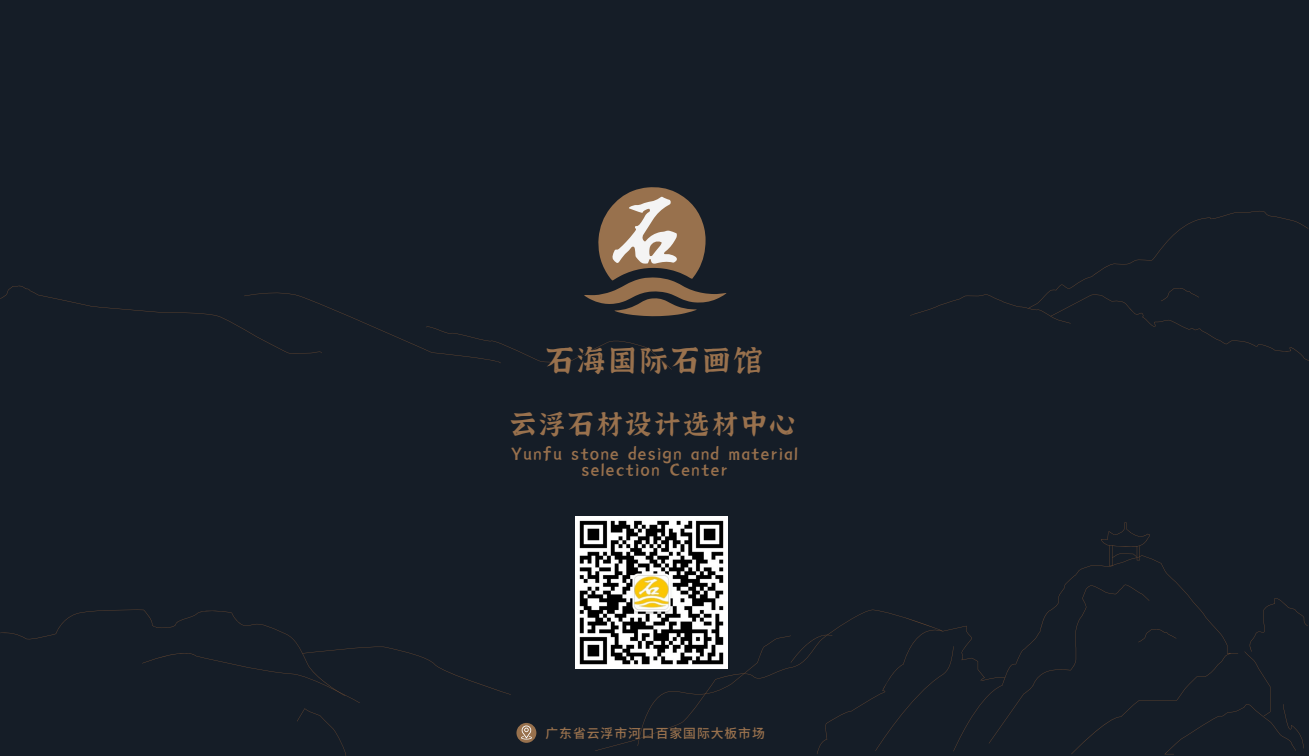
<style>
.page{position:relative;width:1309px;height:756px;background:#151d27}
.page>*{position:absolute;margin:0;border:0;box-sizing:border-box;transform-origin:0 0}
.t1{font:28.52px "jiangxizhuokai";letter-spacing:.1em;color:#99714d}
.t2{font:26.25px "jiangxizhuokai";letter-spacing:.1em;color:#99714d}
.t3{font:17.81px/16.4px "jiangxizhuokai";letter-spacing:.1em;color:#99714d;text-align:center}
.t4{font:500 12.81px "Source Han Sans CN";letter-spacing:.075em;color:#99714d}
</style>
<div class="page">
<svg style="left:910px;top:211px;width:399px;height:150px"></svg>
<svg style="left:1101px;top:523px;width:49px;height:43px"></svg>
<svg style="left:638px;top:584px;width:670px;height:170px"></svg>
<svg style="left:0;top:609px;width:511px;height:147px"></svg>
<svg style="left:0;top:187px;width:727px;height:183px"></svg>
<img style="left:576px;top:517px;width:152px;height:152px">
<svg style="left:516px;top:723px;width:20px;height:20px"></svg>
<svg style="left:521px;top:725px;width:11px;height:14px"></svg>
<h1 class="t1" style="left:545px;top:346px;width:218px">石海国际石画馆</h1>
<h2 class="t2" style="left:510px;top:410px;width:288px">云浮石材设计选材中心</h2>
<p class="t3" style="left:511px;top:446px;width:288px">Yunfu stone design and material selection Center</p>
<p class="t4" style="left:546px;top:726px;width:221px">广东省云浮市河口百家国际大板市场</p>
</div>
